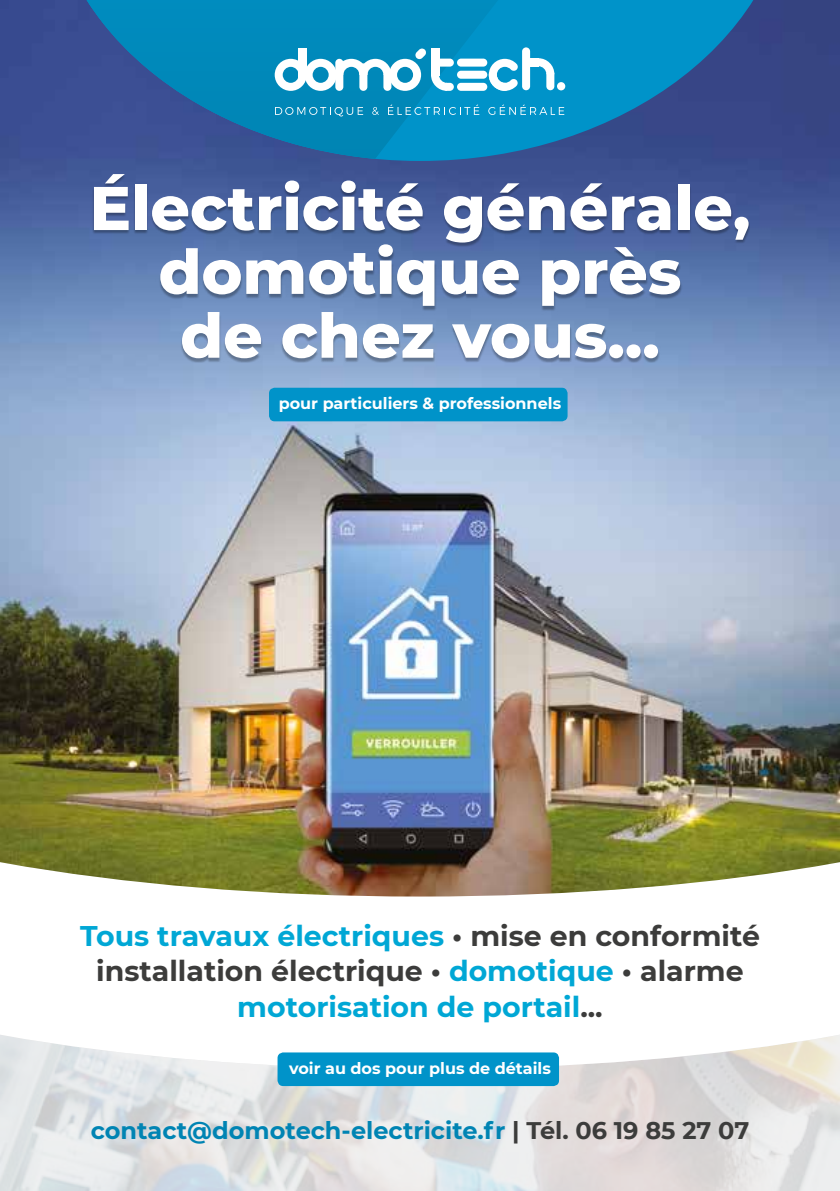
<style>
.page{position:relative;width:840px;height:1191px;background:#fff}
.page>*{position:absolute;margin:0;border:0;box-sizing:border-box;transform-origin:0 0}
.t1{font:800 61.6px/63.8px "Montserrat";color:#fff;text-align:center}
.t2{font:700 28.4px/35.4px "Montserrat";color:#00a7d5;text-align:center}
.t3{font:700 24px "Montserrat";color:#0084b3}
.t4{font:700 16px "Montserrat";color:#fff}
.s1{color:#3c3c3b}
</style>
<div class="page">
<img style="left:0;top:0;width:839px;height:774px">
<svg style="left:49px;top:0;width:741px;height:161px;background:#1e6ba7"></svg>
<svg style="left:86px;top:0;width:412px;height:159px;background:#107bb2"></svg>
<img style="left:0;top:774px;width:839px;height:123px">
<img style="left:0;top:1035px;width:839px;height:156px">
<svg style="left:275px;top:107px;width:88px;height:9px"></svg>
<svg style="left:372px;top:107px;width:6px;height:8px"></svg>
<svg style="left:388px;top:104px;width:91px;height:11px"></svg>
<svg style="left:488px;top:104px;width:76px;height:11px"></svg>
<div style="left:457px;top:83px;width:30px;height:8px;background:#fff;border-radius:4px"></div>
<div style="left:457px;top:71px;width:30px;height:8px;background:#fff;border-radius:4px"></div>
<div style="left:457px;top:59px;width:30px;height:8px;background:#fff;border-radius:4px"></div>
<div style="left:431px;top:59px;width:22px;height:8px;background:#fff;border-radius:4px"></div>
<div style="left:443px;top:83px;width:10px;height:8px;background:#fff;border-radius:4px"></div>
<svg style="left:274px;top:48px;width:173px;height:43px"></svg>
<svg style="left:538px;top:58px;width:16px;height:16px"></svg>
<div style="left:546px;top:70px;width:8px;height:20px;background:#fff;border-radius:4px"></div>
<div style="left:529px;top:58px;width:9px;height:8px;background:#fff"></div>
<div style="left:522px;top:47px;width:8px;height:43px;background:#fff;border-radius:4px"></div>
<svg style="left:488px;top:59px;width:30px;height:32px"></svg>
<div style="left:359px;top:63px;width:8px;height:28px;background:#fff;border-radius:4px"></div>
<div style="left:383px;top:71px;width:8px;height:20px;background:#fff;border-radius:4px"></div>
<div style="left:335px;top:59px;width:8px;height:32px;background:#fff;border-radius:4px"></div>
<div style="left:556px;top:82px;width:9px;height:8px;background:#fff;border-radius:50%"></div>
<div style="left:277px;top:1052px;width:281px;height:34px;background:#0093c9;border-radius:6px"></div>
<div style="left:269px;top:388px;width:298px;height:33px;background:#0093c9;border-radius:6px"></div>
<div style="left:91px;top:175px;width:659px;height:188px;background:#000;opacity:.3"></div>
<h1 class="t1" style="left:90px;top:173px;width:661px">Électricité générale, domotique près<br>de chez vous...</h1>
<p class="t4" style="left:278px;top:392px;width:284px">pour particuliers &amp; professionnels</p>
<p class="t2" style="left:80px;top:916px;width:681px">Tous travaux électriques <span class="s1">• mise en conformité installation électrique •</span> domotique <span class="s1">• alarme </span>motorisation de portail<span class="s1">...</span></p>
<p class="t4" style="left:289px;top:1056px;width:263px">voir au dos pour plus de détails</p>
<p class="t3" style="left:91px;top:1113px;width:659px">contact@domotech-electricite.fr <span class="s1">| Tél. 06 19 85 27 07</span></p>
</div>
